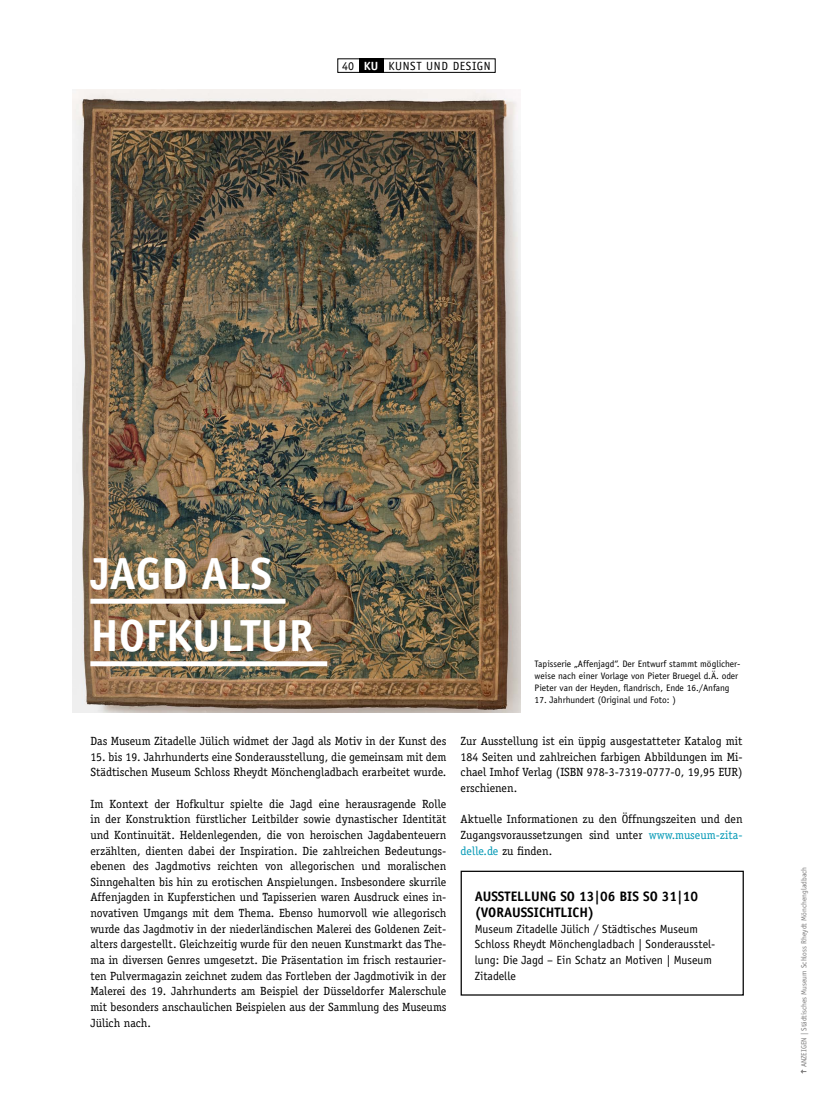
<style>
.page{position:relative;width:833px;height:1117px;background:#fff}
.page>*{position:absolute;margin:0;border:0;box-sizing:border-box;transform-origin:0 0}
.t1{font:700 45px/62.5px "Officina Sans";color:#fff}
.t2{font:700 13.75px/15.6px "Officina Sans";color:#000}
.t3{font:11.88px/15.6px "Officina Serif";color:#000;text-align:justify}
.t4{font:11.88px/15.6px "Officina Sans";color:#000}
.t5{font:11.88px "Officina Sans";letter-spacing:.05em;color:#000}
.t6{font:9.38px/11.9px "Officina Sans";color:#000}
.t7{font:7.5px "Officina Sans";color:#7c7b7b}
.s1{font-weight:700;color:#fff}
.s2{color:#0098b5}
</style>
<div class="page">
<img style="left:73px;top:90px;width:447px;height:622px">
<div style="left:337px;top:58px;width:158px;height:15px;border:1px solid #000"></div>
<div style="left:359px;top:58px;width:24px;height:15px;background:#000"></div>
<div style="left:90px;top:598px;width:195px;height:5px;background:#fff"></div>
<div style="left:90px;top:661px;width:237px;height:5px;background:#fff"></div>
<svg style="left:800px;top:1069px;width:6px;height:4px"></svg>
<div style="left:460px;top:870px;width:284px;height:125px;border:1px solid #000"></div>
<p class="t5" style="left:342px;top:59px;width:150px">40 <span class="s1">KU</span> KUNST UND DESIGN</p>
<h1 class="t1" style="left:90px;top:541px;width:225px">JAGD ALS<br>HOFKULTUR</h1>
<p class="t3" style="left:90px;top:733px;width:357px">Das Museum Zitadelle Jülich widmet der Jagd als Motiv in der Kunst des</p>
<p class="t3" style="left:90px;top:748px;width:357px">15. bis 19. Jahrhunderts eine Sonderausstellung, die gemeinsam mit dem<br>Städtischen Museum Schloss Rheydt Mönchengladbach erarbeitet wurde.</p>
<p class="t3" style="left:90px;top:795px;width:357px">Im Kontext der Hofkultur spielte die Jagd eine herausragende Rolle in der Konstruktion fürstlicher Leitbilder sowie dynastischer Identität und Kontinuität. Heldenlegenden, die von heroischen Jagdabenteuern erzählten, dienten dabei der Inspiration. Die zahlreichen Bedeutungs&shy;ebenen des Jagdmotivs reichten von allegorischen und moralischen Sinngehalten bis hin zu erotischen Anspielungen. Insbesondere skurrile Affenjagden in Kupferstichen und Tapisserien waren Ausdruck eines in&shy;novativen Umgangs mit dem Thema. Ebenso humorvoll wie allegorisch wurde das Jagdmotiv in der niederländischen Malerei des Goldenen Zeit&shy;alters dargestellt. Gleichzeitig wurde für den neuen Kunstmarkt das The&shy;ma in diversen Genres umgesetzt. Die Präsentation im frisch restaurier&shy;ten Pulvermagazin zeichnet zudem das Fortleben der Jagdmotivik in der Malerei des 19. Jahrhunderts am Beispiel der Düsseldorfer Malerschule mit besonders anschaulichen Beispielen aus der Sammlung des Museums Jülich nach.</p>
<p class="t6" style="left:534px;top:657px;width:207px">Tapisserie „Affenjagd“. Der Entwurf stammt möglicher&shy;weise nach einer Vorlage von Pieter Bruegel d.Ä. oder<br>Pieter van der Heyden, flandrisch, Ende 16./Anfang</p>
<p class="t6" style="left:534px;top:693px;width:143px">17. Jahrhundert (Original und Foto: )</p>
<p class="t3" style="left:460px;top:733px;width:283px">Zur Ausstellung ist ein üppig ausgestatteter Katalog mit 184 Seiten und zahlreichen farbigen Abbildungen im Mi&shy;chael Imhof Verlag (ISBN 978-3-7319-0777-0, 19,95 EUR) erschienen.</p>
<p class="t3" style="left:460px;top:811px;width:283px">Aktuelle Informationen zu den Öffnungszeiten und den Zugangsvoraussetzungen sind unter <span class="s2">www.museum-zita&shy;delle.de</span> zu finden.</p>
<p class="t2" style="left:475px;top:888px;width:225px">AUSSTELLUNG SO 13|06 BIS SO 31|10 (VORAUSSICHTLICH)</p>
<p class="t4" style="left:475px;top:920px;width:242px">Museum Zitadelle Jülich / Städtisches Museum Schloss Rheydt Mönchengladbach | Sonderausstel&shy;lung: Die Jagd – Ein Schatz an Motiven | Museum Zitadelle</p>
<p class="t7" style="left:799px;top:1067px;width:202px;rotate:-90deg">ANZEIGEN | Städtisches Museum Schloss Rheydt Mönchengladbach</p>
</div>
